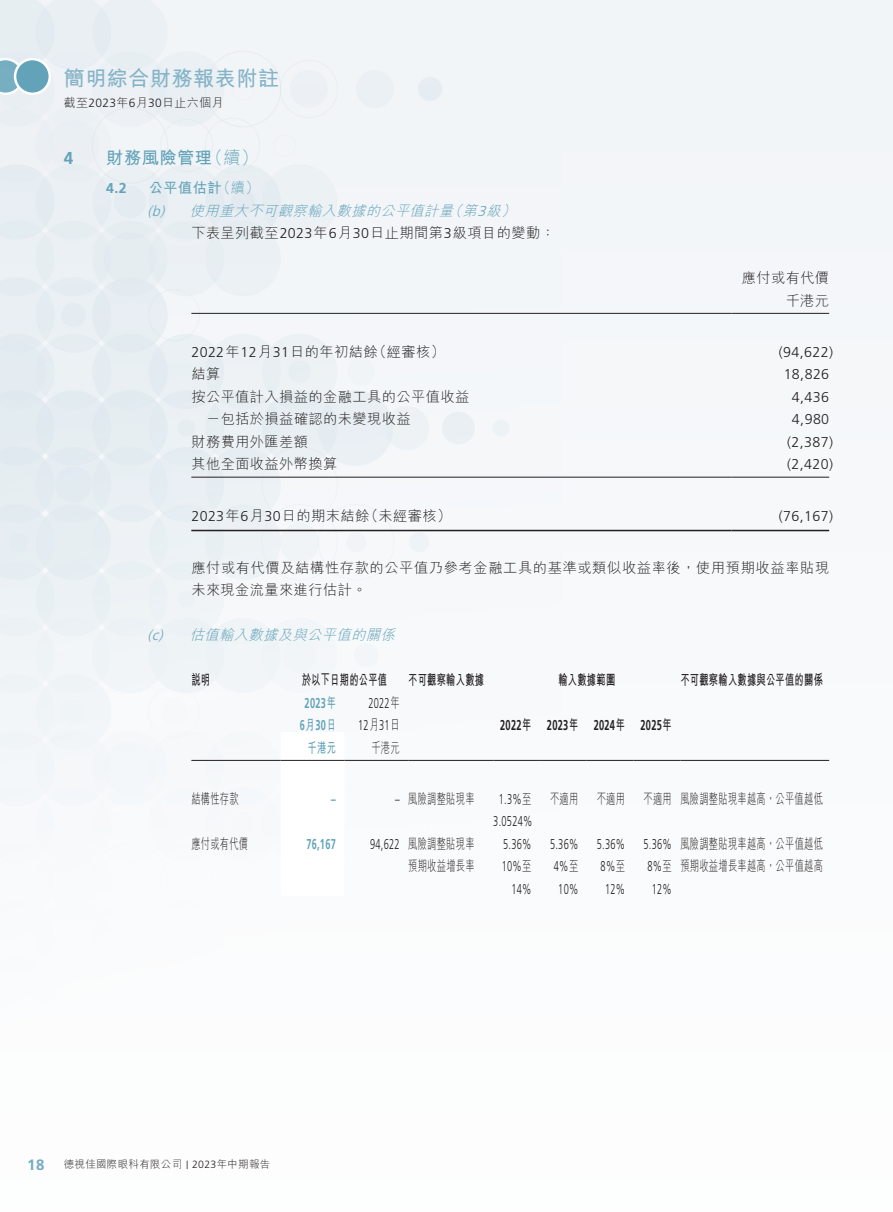
<style>
.page{position:relative;width:893px;height:1212px;background:#f2f5f8}
.page>*{position:absolute;margin:0;border:0;box-sizing:border-box;transform-origin:0 0}
.t1{font:700 21px "M Hei HK";letter-spacing:.03em;color:#85b4c7}
.t2{font:700 17.25px "M Hei HK";letter-spacing:.03em;color:#63a3b9}
.t3{font:700 17.25px "Frutiger LT Std";color:#63a3b9}
.t4{font:700 15px "Frutiger LT Std";color:#63a3b9}
.t5{font:300 14.25px/22.5px "M Hei HK";letter-spacing:.03em;color:#231f20;text-align:right}
.t6{font:300 14.25px "M Hei HK";letter-spacing:.03em;color:#231f20;scale:.65 1}
.t7{font:300 14.25px/22.5px "Frutiger LT Std";letter-spacing:.03em;color:#231f20;text-align:center;scale:.65 1}
.t8{font:300 14.25px "Frutiger LT Std";letter-spacing:.03em;color:#231f20}
.t9{font:italic 300 14.25px "M Hei HK";color:#63a3b9}
.t10{font:700 14.25px "M Hei HK";letter-spacing:.03em;color:#231f20;scale:.65 1}
.t11{font:700 14.25px "Frutiger LT Std";letter-spacing:.03em;color:#231f20;scale:.65 1}
.t12{font:700 14.25px/22.5px "Frutiger LT Std";letter-spacing:.03em;color:#63a3b9;text-align:center;scale:.65 1}
.t13{font:700 14.25px "M Hei HK";letter-spacing:.03em;color:#63a3b9}
.t14{font:700 14.25px "Frutiger LT Std";letter-spacing:.03em;color:#63a3b9}
.t15{font:700 14.25px "M Hei HK";letter-spacing:.03em;color:#63a3b9;scale:.65 1}
.t16{font:300 12px "M Hei HK";letter-spacing:.03em;color:#231f20}
.t17{font:300 10.5px "M Hei HK";letter-spacing:.03em;color:#231f20}
.s1{font-family:"Frutiger LT Std"}
.s2{font-weight:300}
.s3{font-family:"M Hei HK"}
.s4{font-family:"Frutiger LT Std";font-size:8.4px}
</style>
<div class="page">
<svg style="left:0;top:58px;width:24px;height:37px"></svg>
<div style="left:15px;top:59px;width:35px;height:35px;background:#63a3b9;border-radius:50%"></div>
<div style="left:14px;top:58px;width:37px;height:37px;border:2px solid #fff;border-radius:50%"></div>
<hr style="left:191px;top:313px;width:540px;height:1px;background:#231f20">
<hr style="left:731px;top:313px;width:98px;height:1px;background:#231f20">
<hr style="left:191px;top:477px;width:540px;height:1px;background:#231f20">
<hr style="left:731px;top:477px;width:98px;height:1px;background:#231f20">
<hr style="left:191px;top:530px;width:540px;height:1px;background:#231f20">
<hr style="left:731px;top:530px;width:98px;height:1px;background:#231f20">
<div style="left:281px;top:732px;width:63px;height:164px;background:#fff"></div>
<hr style="left:191px;top:760px;width:90px;height:1px;background:#231f20">
<hr style="left:281px;top:760px;width:63px;height:1px;background:#231f20">
<hr style="left:344px;top:760px;width:64px;height:1px;background:#231f20">
<hr style="left:408px;top:760px;width:85px;height:1px;background:#231f20">
<hr style="left:493px;top:760px;width:47px;height:1px;background:#231f20">
<hr style="left:540px;top:760px;width:47px;height:1px;background:#231f20">
<hr style="left:587px;top:760px;width:47px;height:1px;background:#231f20">
<hr style="left:634px;top:760px;width:46px;height:1px;background:#231f20">
<hr style="left:680px;top:760px;width:149px;height:1px;background:#231f20">
<h1 class="t1" style="left:64px;top:63px;width:217px">簡明綜合財務報表附註</h1>
<p class="t16" style="left:64px;top:96px;width:161px">截至<span class="s1">2023</span>年<span class="s1">6</span>月<span class="s1">30</span>日止六個月</p>
<p class="t3" style="left:64px;top:148px;width:11px">4</p>
<p class="t2" style="left:106px;top:145px;width:154px">財務風險管理<span class="s2">（續）</span></p>
<p class="t14" style="left:106px;top:180px;width:22px">4.2</p>
<p class="t13" style="left:149px;top:178px;width:112px">公平值估計<span class="s2">（續）</span></p>
<p class="t9" style="left:147px;top:203px;width:373px"><span class="s1">(b)</span> 使用重大不可觀察輸入數據的公平值計量（第<span class="s1">3</span>級）</p>
<p class="t5" style="left:191px;top:221px;width:365px">下表呈列截至<span class="s1">2023</span>年<span class="s1">6</span>月<span class="s1">30</span>日止期間第<span class="s1">3</span>級項目的變動：</p>
<p class="t5" style="left:742px;top:266px;width:89px">應付或有代價千港元</p>
<p class="t5" style="left:191px;top:340px;width:255px"><span class="s1">2022</span>年<span class="s1">12</span>月<span class="s1">31</span>日的年初結餘（經審核）</p>
<p class="t8" style="left:779px;top:344px;width:56px">(94,622)</p>
<p class="t5" style="left:191px;top:363px;width:30px">結算</p>
<p class="t8" style="left:784px;top:366px;width:47px">18,826</p>
<p class="t5" style="left:191px;top:385px;width:279px">按公平值計入損益的金融工具的公平值收益</p>
<p class="t8" style="left:792px;top:389px;width:39px">4,436</p>
<p class="t5" style="left:206px;top:408px;width:206px">－包括於損益確認的未變現收益</p>
<p class="t8" style="left:792px;top:411px;width:39px">4,980</p>
<p class="t5" style="left:191px;top:430px;width:118px">財務費用外匯差額</p>
<p class="t8" style="left:787px;top:434px;width:47px">(2,387)</p>
<p class="t5" style="left:191px;top:453px;width:148px">其他全面收益外幣換算</p>
<p class="t8" style="left:787px;top:456px;width:47px">(2,420)</p>
<p class="t5" style="left:191px;top:504px;width:262px"><span class="s1">2023</span>年<span class="s1">6</span>月<span class="s1">30</span>日的期末結餘（未經審核）</p>
<p class="t8" style="left:779px;top:508px;width:56px">(76,167)</p>
<p class="t5" style="left:191px;top:556px;width:639px;text-align:left">應付或有代價及結構性存款的公平值乃參考金融工具的基準或類似收益率後，使用預期收益率貼現未來現金流量來進行估計。</p>
<p class="t9" style="left:147px;top:628px;width:253px"><span class="s1">(c)</span> 估值輸入數據及與公平值的關係</p>
<p class="t10" style="left:191px;top:669px;width:30px">說明</p>
<p class="t10" style="left:302px;top:669px;width:133px">於以下日期的公平值</p>
<p class="t10" style="left:408px;top:669px;width:118px">不可觀察輸入數據</p>
<p class="t10" style="left:558px;top:669px;width:89px">輸入數據範圍</p>
<p class="t10" style="left:680px;top:669px;width:221px">不可觀察輸入數據與公平值的關係</p>
<p class="t12" style="left:300px;top:691px;width:57px">2023<span class="s3">年<br></span>6<span class="s3">月</span>30<span class="s3">日</span></p>
<p class="t7" style="left:358px;top:692px;width:66px;text-align:right">2022<span class="s3">年<br></span>12<span class="s3">月</span>31<span class="s3">日</span></p>
<p class="t11" style="left:500px;top:717px;width:266px">2022<span class="s3">年</span> 2023<span class="s3">年</span> 2024<span class="s3">年</span> 2025<span class="s3">年</span></p>
<p class="t15" style="left:308px;top:737px;width:45px">千港元</p>
<p class="t6" style="left:371px;top:740px;width:45px">千港元</p>
<p class="t6" style="left:191px;top:791px;width:74px">結構性存款</p>
<p class="t12" style="left:331px;top:788px;width:9px">–</p>
<p class="t6" style="left:395px;top:791px;width:124px"><span class="s1">–</span> 風險調整貼現率</p>
<p class="t7" style="left:493px;top:788px;width:62px">1.3%<span class="s3">至<br></span>3.0524%</p>
<p class="t6" style="left:550px;top:791px;width:45px">不適用</p>
<p class="t6" style="left:597px;top:791px;width:45px">不適用</p>
<p class="t6" style="left:644px;top:791px;width:277px">不適用 風險調整貼現率越高，公平值越低</p>
<p class="t6" style="left:191px;top:836px;width:89px">應付或有代價</p>
<p class="t12" style="left:306px;top:833px;width:47px">76,167</p>
<p class="t6" style="left:370px;top:836px;width:162px"><span class="s1">94,622</span> 風險調整貼現率</p>
<p class="t7" style="left:503px;top:833px;width:45px">5.36%</p>
<p class="t7" style="left:550px;top:833px;width:45px">5.36%</p>
<p class="t7" style="left:597px;top:833px;width:45px">5.36%</p>
<p class="t6" style="left:644px;top:836px;width:277px"><span class="s1">5.36%</span> 風險調整貼現率越高，公平值越低</p>
<p class="t6" style="left:408px;top:859px;width:104px">預期收益增長率</p>
<p class="t7" style="left:502px;top:855px;width:47px;text-align:right">10%<span class="s3">至<br></span>14%</p>
<p class="t7" style="left:554px;top:855px;width:39px">4%<span class="s3">至<br></span>10%</p>
<p class="t7" style="left:601px;top:855px;width:39px">8%<span class="s3">至<br></span>12%</p>
<p class="t7" style="left:647px;top:855px;width:39px">8%<span class="s3">至<br></span>12%</p>
<p class="t6" style="left:680px;top:859px;width:221px">預期收益增長率越高，公平值越高</p>
<p class="t4" style="left:27px;top:1155px;width:19px">18</p>
<p class="t17" style="left:64px;top:1159px;width:208px">德視佳國際眼科有限公司 <span class="s4">|</span> <span class="s1">2023</span>年中期報告</p>
</div>
